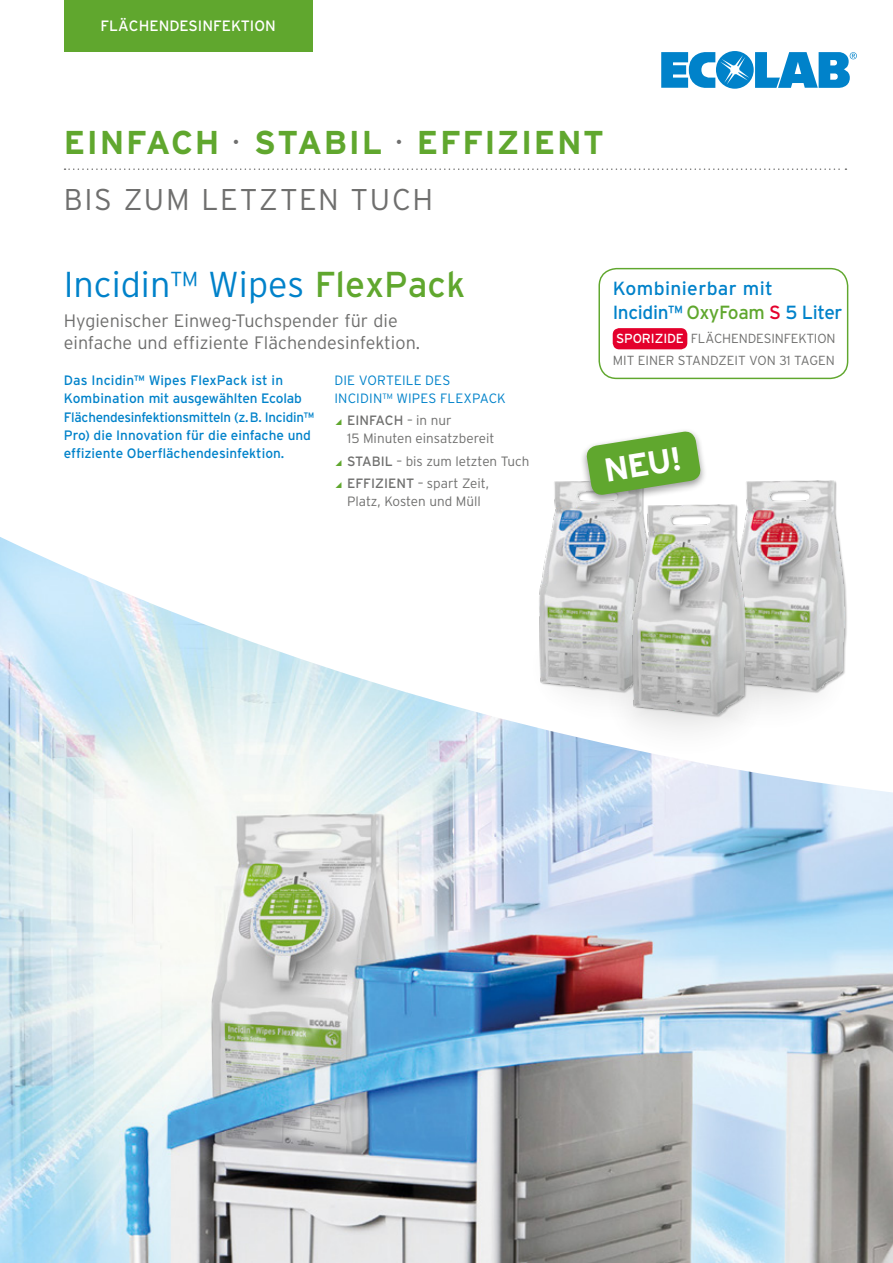
<style>
.page{position:relative;width:893px;height:1263px;background:#fff}
.page>*{position:absolute;margin:0;border:0;box-sizing:border-box;transform-origin:0 0}
.Produktname{font:300 36px "Interstate";color:#0082ca}
.FC_-_Headline{font:700 33px "Interstate";letter-spacing:.05em;color:#60a72e}
.t1{font:700 33px "Interstate";color:#fff}
.FC_-_Headline-2{font:300 30px "Interstate";letter-spacing:.055em;color:#6f6f6e}
.Headline{font:19.05px/23.4px "Interstate";letter-spacing:-.02em;color:#0082ca}
.Produktbeschreibung{font:300 18px/21.6px "Interstate";color:#6f6f6e}
.Kategorie{font:15px "Interstate";color:#fff}
.Vorspann_blau{font:13.65px/18.1px "Interstate";color:#0082ca}
.t2{font:300 13.5px/18px "Interstate";color:#6f6f6e}
.Subline{font:300 13.5px/18px "Interstate";letter-spacing:.01em;color:#0082ca}
.Headline-2{font:300 13.2px/21.9px "Interstate";letter-spacing:-.01em;color:#6f6f6e}
.s1{font-weight:300;color:#6f6f6e}
.s2{font-weight:400;color:#60a72e}
.s3{color:#60a72e}
.s4{font-weight:400}
.s5{color:#e4002c}
.s6{font-weight:400;color:#fff}
</style>
<div class="page">
<svg style="left:661px;top:51px;width:196px;height:38px"></svg>
<img style="left:0;top:537px;width:893px;height:726px">
<div style="left:598px;top:268px;width:250px;height:111px;border:1px solid #60a72e;border-radius:17px"></div>
<div style="left:613px;top:328px;width:74px;height:21px;background:#e4002c;border-radius:7px"></div>
<img style="left:746px;top:480px;width:114px;height:210px">
<img style="left:522px;top:481px;width:93px;height:209px">
<img style="left:615px;top:504px;width:146px;height:138px">
<svg style="left:525px;top:607px;width:169px;height:120px"></svg>
<svg style="left:601px;top:641px;width:169px;height:120px"></svg>
<svg style="left:684px;top:614px;width:169px;height:121px"></svg>
<svg style="left:65px;top:168px;width:781px;height:2px"></svg>
<div style="left:64px;top:0;width:249px;height:51px;background:#60a72e"></div>
<div style="left:580px;top:428px;width:127px;height:77px;background:#000;opacity:.4"></div>
<svg style="left:585px;top:430px;width:117px;height:66px"></svg>
<p class="Kategorie" style="left:101px;top:18px;width:177px">FLÄCHENDESINFEKTION</p>
<p class="FC_-_Headline" style="left:64px;top:124px;width:542px">EINFACH <span class="s1">·</span> STABIL <span class="s1">·</span> EFFIZIENT</p>
<p class="FC_-_Headline-2" style="left:64px;top:182px;width:371px">BIS ZUM LETZTEN TUCH</p>
<p class="Produktname" style="left:64px;top:264px;width:403px">Incidin™ Wipes <span class="s2">FlexPack</span></p>
<p class="Produktbeschreibung" style="left:64px;top:310px;width:358px">Hygienischer Einweg-Tuchspender für die einfache und effiziente Flächendesinfektion.</p>
<p class="Vorspann_blau" style="left:64px;top:371px;width:252px">Das Incidin™ Wipes FlexPack ist in Kombination mit ausgewählten Ecolab Flächendesinfektionsmitteln (z.B. Incidin™ Pro) die Innovation für die einfache und effiziente Oberflächendesinfektion.</p>
<p class="Subline" style="left:334px;top:371px;width:173px">DIE VORTEILE DES<br>INCIDIN™ WIPES FLEXPACK</p>
<p class="t2" style="left:347px;top:411px;width:149px;text-indent:-13px"><span class="s3">◢</span> <span class="s4">EINFACH</span> – in nur<br>15 Minuten einsatzbereit</p>
<p class="t2" style="left:334px;top:452px;width:197px"><span class="s3">◢</span> <span class="s4">STABIL</span> – bis zum letzten Tuch</p>
<p class="t2" style="left:334px;top:474px;width:156px;text-align:center"><span class="s3">◢</span> <span class="s4">EFFIZIENT</span> – spart Zeit,<br>Platz, Kosten und Müll</p>
<p class="Headline" style="left:613px;top:277px;width:231px">Kombinierbar mit<br>Incidin™ <span class="s3">OxyFoam</span> <span class="s5">S</span> 5 Liter</p>
<p class="Headline-2" style="left:613px;top:328px;width:224px"><span class="s6">SPORIZIDE</span> FLÄCHENDESINFEKTION<br>MIT EINER STANDZEIT VON 31 TAGEN</p>
<p class="t1" style="left:601px;top:452px;width:79px;rotate:-9deg">NEU!</p>
</div>
